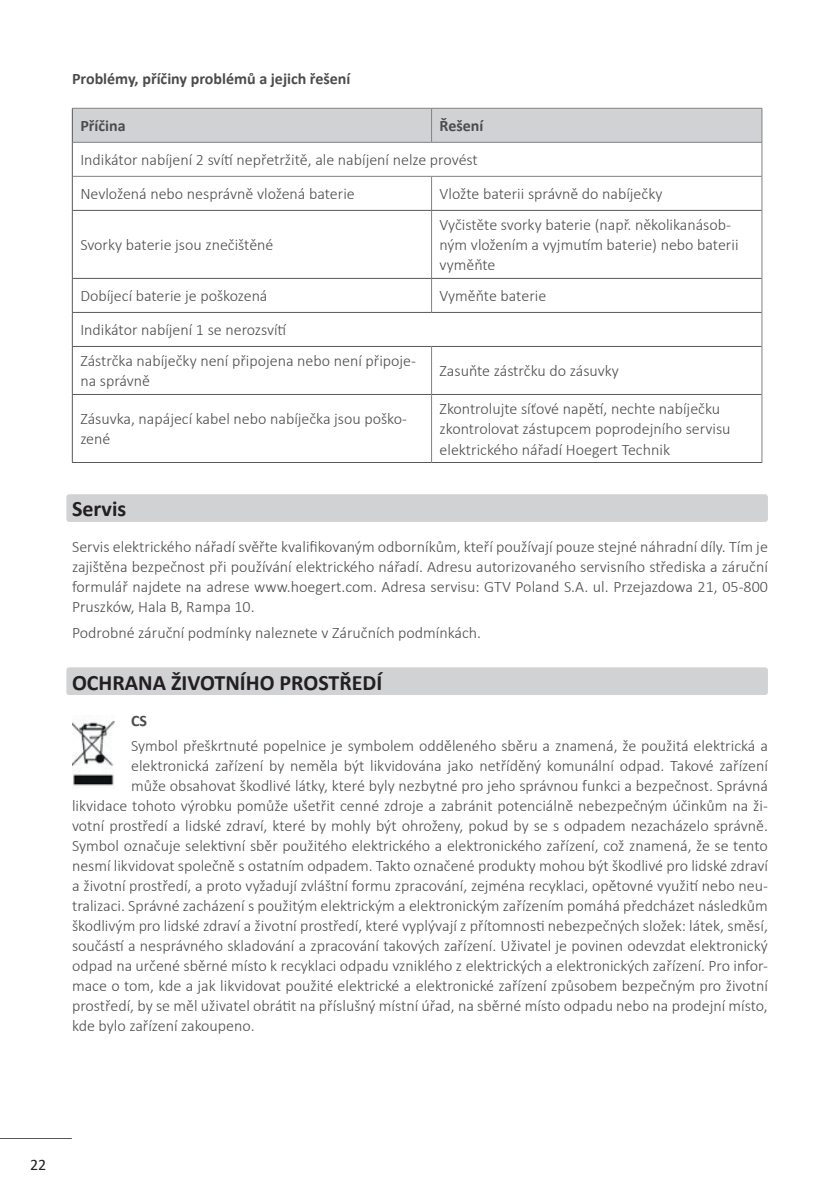
<style>
.page{position:relative;width:840px;height:1191px;background:#fff}
.page>*{position:absolute;margin:0;border:0;box-sizing:border-box;transform-origin:0 0}
.t1{font:700 22px "Calibri";color:#231f20}
.t2{font:300 16px/20px "Calibri";color:#4b4c4d}
.t3{font:700 16px "Calibri";color:#4b4c4d}
.t4{font:16px "Calibri";color:#231f20}
</style>
<div class="page">
<hr style="left:0;top:1138px;width:72px;height:1px;background:#57585a">
<div style="left:66px;top:494px;width:701px;height:28px;background:#d1d2d4;border-radius:3px"></div>
<div style="left:66px;top:667px;width:701px;height:28px;background:#d1d2d4;border-radius:3px"></div>
<div style="left:73px;top:109px;width:688px;height:33px;background:#d1d2d4"></div>
<hr style="left:72px;top:108px;width:359px;height:1px;background:#808285">
<hr style="left:431px;top:108px;width:330px;height:1px;background:#808285">
<hr style="left:431px;top:109px;width:1px;height:33px;background:#808285">
<hr style="left:761px;top:109px;width:1px;height:33px;background:#808285">
<hr style="left:72px;top:142px;width:359px;height:1px;background:#808285">
<hr style="left:431px;top:142px;width:330px;height:1px;background:#808285">
<hr style="left:761px;top:143px;width:1px;height:33px;background:#808285">
<hr style="left:72px;top:176px;width:359px;height:1px;background:#808285">
<hr style="left:431px;top:176px;width:330px;height:1px;background:#808285">
<hr style="left:431px;top:177px;width:1px;height:33px;background:#808285">
<hr style="left:761px;top:177px;width:1px;height:33px;background:#808285">
<hr style="left:431px;top:211px;width:1px;height:67px;background:#808285">
<hr style="left:761px;top:210px;width:1px;height:68px;background:#808285">
<hr style="left:72px;top:109px;width:1px;height:33px;background:#57585a">
<hr style="left:72px;top:142px;width:1px;height:34px;background:#57585a">
<hr style="left:72px;top:176px;width:1px;height:34px;background:#57585a">
<hr style="left:72px;top:210px;width:359px;height:1px;background:#57585a">
<hr style="left:72px;top:211px;width:1px;height:67px;background:#57585a">
<hr style="left:431px;top:210px;width:330px;height:1px;background:#57585a">
<hr style="left:72px;top:278px;width:359px;height:1px;background:#57585a">
<hr style="left:72px;top:279px;width:1px;height:33px;background:#57585a">
<hr style="left:431px;top:278px;width:330px;height:1px;background:#57585a">
<hr style="left:72px;top:312px;width:359px;height:1px;background:#57585a">
<hr style="left:72px;top:313px;width:1px;height:33px;background:#57585a">
<hr style="left:431px;top:312px;width:330px;height:1px;background:#57585a">
<hr style="left:72px;top:346px;width:359px;height:1px;background:#57585a">
<hr style="left:72px;top:347px;width:1px;height:47px;background:#57585a">
<hr style="left:431px;top:346px;width:330px;height:1px;background:#57585a">
<hr style="left:72px;top:394px;width:359px;height:1px;background:#57585a">
<hr style="left:72px;top:395px;width:1px;height:67px;background:#57585a">
<hr style="left:431px;top:394px;width:330px;height:1px;background:#57585a">
<hr style="left:72px;top:462px;width:359px;height:1px;background:#57585a">
<hr style="left:431px;top:462px;width:330px;height:1px;background:#57585a">
<hr style="left:431px;top:279px;width:1px;height:33px;background:#808285">
<hr style="left:761px;top:278px;width:1px;height:34px;background:#808285">
<hr style="left:761px;top:312px;width:1px;height:34px;background:#808285">
<hr style="left:431px;top:347px;width:1px;height:47px;background:#808285">
<hr style="left:761px;top:346px;width:1px;height:48px;background:#808285">
<hr style="left:431px;top:395px;width:1px;height:67px;background:#808285">
<hr style="left:761px;top:394px;width:1px;height:68px;background:#808285">
<img style="left:72px;top:715px;width:42px;height:71px">
<p class="t3" style="left:72px;top:69px;width:280px">Problémy, příčiny problémů a jejich řešení</p>
<p class="t3" style="left:80px;top:116px;width:47px">Příčina</p>
<p class="t3" style="left:439px;top:116px;width:45px">Řešení</p>
<p class="t2" style="left:80px;top:143px;width:399px;line-height:34px">Indikátor nabíjení 2 svítí nepřetržitě, ale nabíjení nelze provést<br>Nevložená nebo nesprávně vložená baterie</p>
<p class="t2" style="left:439px;top:184px;width:224px">Vložte baterii správně do nabíječky</p>
<p class="t2" style="left:80px;top:235px;width:194px">Svorky baterie jsou znečištěné</p>
<p class="t2" style="left:439px;top:215px;width:300px">Vyčistěte svorky baterie (např. několikanásob&shy;ným vložením a vyjmutím baterie) nebo baterii vyměňte</p>
<p class="t2" style="left:80px;top:286px;width:188px">Dobíjecí baterie je poškozená</p>
<p class="t2" style="left:439px;top:286px;width:108px">Vyměňte baterie</p>
<p class="t2" style="left:80px;top:314px;width:337px;line-height:31px">Indikátor nabíjení 1 se nerozsvítí<br>Zástrčka nabíječky není připojena nebo není připoje-</p>
<p class="t2" style="left:80px;top:371px;width:71px">na správně</p>
<p class="t2" style="left:439px;top:361px;width:181px">Zasuňte zástrčku do zásuvky</p>
<p class="t2" style="left:80px;top:409px;width:328px">Zásuvka, napájecí kabel nebo nabíječka jsou poško&shy;zené</p>
<p class="t2" style="left:439px;top:399px;width:292px">Zkontrolujte síťové napětí, nechte nabíječku zkontrolovat zástupcem poprodejního servisu elektrického nářadí Hoegert Technik</p>
<h1 class="t1" style="left:72px;top:495px;width:56px">Servis</h1>
<p class="t2" style="left:72px;top:537px;width:697px;text-align:justify">Servis elektrického nářadí svěřte kvalifikovaným odborníkům, kteří používají pouze stejné náhradní díly. Tím je zajištěna bezpečnost při používání elektrického nářadí. Adresu autorizovaného servisního střediska a záruční formulář najdete na adrese www.hoegert.com. Adresa servisu: GTV Poland S.A. ul. Przejazdowa 21, 05-800<br>Pruszków, Hala B, Rampa 10.</p>
<p class="t2" style="left:72px;top:622px;width:410px">Podrobné záruční podmínky naleznete v Záručních podmínkách.</p>
<h1 class="t1" style="left:72px;top:668px;width:311px">OCHRANA ŽIVOTNÍHO PROSTŘEDÍ</h1>
<p class="t3" style="left:131px;top:710px;width:18px">CS</p>
<p class="t2" style="left:131px;top:735px;width:638px">Symbol přeškrtnuté popelnice je symbolem odděleného sběru a znamená, že použitá elektrická a</p>
<p class="t2" style="left:131px;top:755px;width:638px">elektronická zařízení by neměla být likvidována jako netříděný komunální odpad. Takové zařízení</p>
<p class="t2" style="left:131px;top:775px;width:638px">může obsahovat škodlivé látky, které byly nezbytné pro jeho správnou funkci a bezpečnost. Správná</p>
<p class="t2" style="left:72px;top:795px;width:697px">likvidace tohoto výrobku pomůže ušetřit cenné zdroje a zabránit potenciálně nebezpečným účinkům na ži-</p>
<p class="t2" style="left:72px;top:815px;width:697px">votní prostředí a lidské zdraví, které by mohly být ohroženy, pokud by se s odpadem nezacházelo správně.</p>
<p class="t2" style="left:72px;top:835px;width:697px">Symbol označuje selektivní sběr použitého elektrického a elektronického zařízení, což znamená, že se tento</p>
<p class="t2" style="left:72px;top:855px;width:697px">nesmí likvidovat společně s ostatním odpadem. Takto označené produkty mohou být škodlivé pro lidské zdraví</p>
<p class="t2" style="left:72px;top:875px;width:697px">a životní prostředí, a proto vyžadují zvláštní formu zpracování, zejména recyklaci, opětovné využití nebo neu-</p>
<p class="t2" style="left:72px;top:895px;width:697px">tralizaci. Správné zacházení s použitým elektrickým a elektronickým zařízením pomáhá předcházet následkům</p>
<p class="t2" style="left:72px;top:915px;width:697px">škodlivým pro lidské zdraví a životní prostředí, které vyplývají z přítomnosti nebezpečných složek: látek, směsí,</p>
<p class="t2" style="left:72px;top:935px;width:697px">součástí a nesprávného skladování a zpracování takových zařízení. Uživatel je povinen odevzdat elektronický</p>
<p class="t2" style="left:72px;top:955px;width:697px">odpad na určené sběrné místo k recyklaci odpadu vzniklého z elektrických a elektronických zařízení. Pro infor-</p>
<p class="t2" style="left:72px;top:975px;width:697px">mace o tom, kde a jak likvidovat použité elektrické a elektronické zařízení způsobem bezpečným pro životní</p>
<p class="t2" style="left:72px;top:995px;width:697px">prostředí, by se měl uživatel obrátit na příslušný místní úřad, na sběrné místo odpadu nebo na prodejní místo,</p>
<p class="t2" style="left:72px;top:1015px;width:184px">kde bylo zařízení zakoupeno.</p>
<p class="t4" style="left:30px;top:1153px;width:18px">22</p>
</div>
